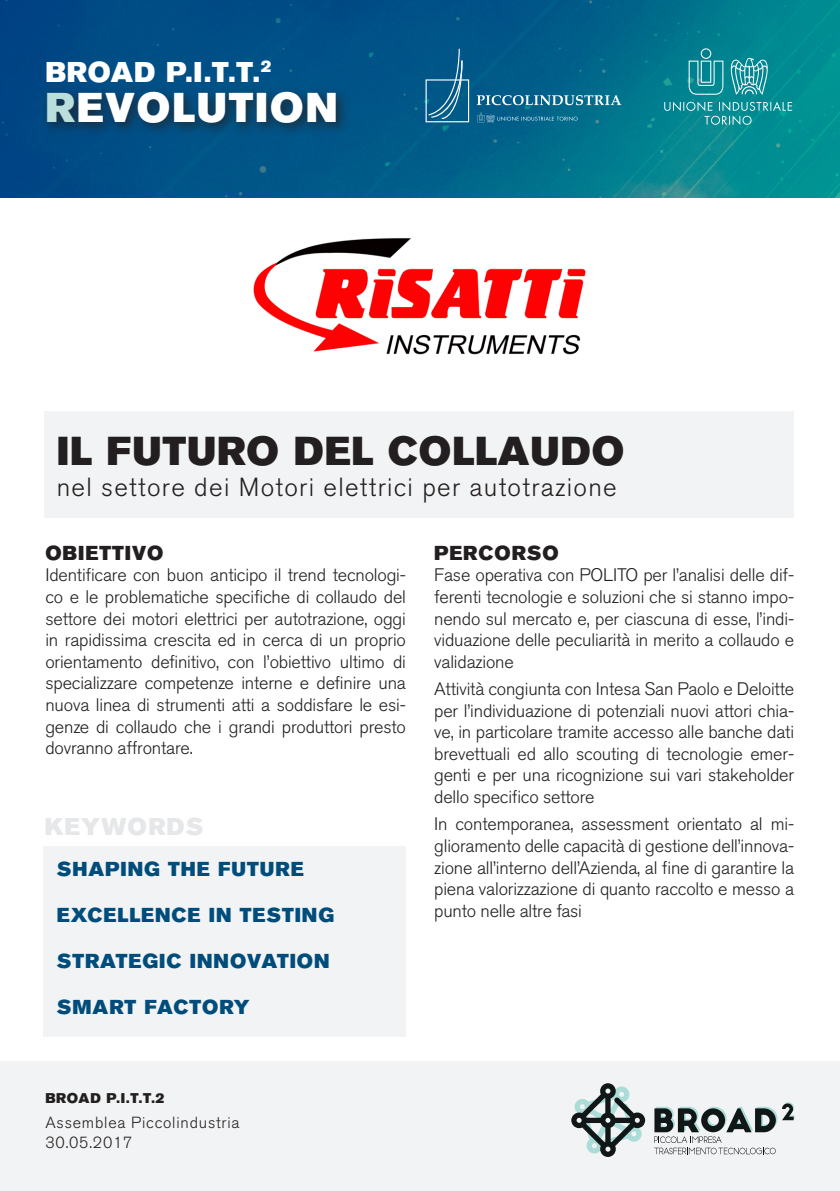
<style>
.page{position:relative;width:840px;height:1191px;background:#fff}
.page>*{position:absolute;margin:0;border:0;box-sizing:border-box;transform-origin:0 0}
.t1{font:41.2px "Akzidenz Grotesk BQ Super";letter-spacing:.05em;color:#fff}
.titolo{font:40px "Akzidenz Grotesk BQ Super";letter-spacing:.025em;color:#231f20}
.t2{font:28.4px "Akzidenz Grotesk BQ Super";letter-spacing:.03em;color:#fff}
.sottotitolo{font:300 26px "Akzidenz Grotesk BQ";letter-spacing:.05em;color:#231f20}
.t3{font:24px "Akzidenz Grotesk BQ Super";letter-spacing:.05em;color:#e6e7e9}
.keyword{font:20px "Akzidenz Grotesk BQ Super";letter-spacing:.05em;color:#004c7b}
.titolo_2{font:20px "Akzidenz Grotesk BQ Super";letter-spacing:.05em;color:#231f20}
.testo{font:300 18px/21.6px "Akzidenz Grotesk BQ";letter-spacing:-.01em;color:#231f20;text-align:justify}
.t4{font:300 16px/19.2px "Akzidenz Grotesk BQ";letter-spacing:.05em;color:#231f20}
.t5{font:14px "Akzidenz Grotesk BQ Super";letter-spacing:.05em;color:#231f20}
.s1{color:#badedb}
</style>
<div class="page">
<img style="left:0;top:0;width:839px;height:198px">
<div style="left:0;top:1061px;width:839px;height:130px;background:#f2f3f4"></div>
<div style="left:45px;top:411px;width:748px;height:107px;background:#f2f3f4"></div>
<svg style="left:476px;top:95px;width:145px;height:10px"></svg>
<svg style="left:425px;top:49px;width:44px;height:73px;background:#206d97"></svg>
<svg style="left:477px;top:113px;width:100px;height:10px"></svg>
<svg style="left:664px;top:102px;width:127px;height:23px;background:#269aa0"></svg>
<svg style="left:730px;top:58px;width:37px;height:37px"></svg>
<svg style="left:688px;top:48px;width:35px;height:47px;background:#2a97a1"></svg>
<div style="left:44px;top:845px;width:362px;height:191px;background:#f2f3f4"></div>
<div style="left:40px;top:85px;width:311px;height:52px;background:#231f20;opacity:.75"></div>
<svg style="left:571px;top:1083px;width:73px;height:74px"></svg>
<svg style="left:654px;top:1102px;width:140px;height:52px"></svg>
<img style="left:253px;top:238px;width:333px;height:117px">
<h3 class="t2" style="left:45px;top:55px;width:227px">BROAD P.I.T.T.<sup>2</sup></h3>
<h1 class="t1" style="left:45px;top:84px;width:293px"><span class="s1">R</span>EVOLUTION</h1>
<p class="titolo" style="left:57px;top:427px;width:568px">IL FUTURO DEL COLLAUDO</p>
<p class="sottotitolo" style="left:57px;top:472px;width:561px">nel settore dei Motori elettrici per autotrazione</p>
<p class="titolo_2" style="left:45px;top:541px;width:119px">OBIETTIVO</p>
<p class="testo" style="left:45px;top:564px;width:362px">Identificare con buon anticipo il trend tecnologi&shy;co e le problematiche specifiche di collaudo del settore dei motori elettrici per autotrazione, oggi in rapidissima crescita ed in cerca di un proprio orientamento definitivo, con l’obiettivo ultimo di specializzare competenze interne e definire una nuova linea di strumenti atti a soddisfare le esi&shy;genze di collaudo che i grandi produttori presto dovranno affrontare.</p>
<h3 class="t3" style="left:45px;top:812px;width:160px">KEYWORDS</h3>
<p class="keyword" style="left:57px;top:857px;width:248px">SHAPING THE FUTURE</p>
<p class="keyword" style="left:57px;top:903px;width:279px">EXCELLENCE IN TESTING</p>
<p class="keyword" style="left:57px;top:949px;width:274px">STRATEGIC INNOVATION</p>
<p class="keyword" style="left:57px;top:995px;width:194px">SMART FACTORY</p>
<p class="titolo_2" style="left:434px;top:541px;width:126px">PERCORSO</p>
<p class="testo" style="left:434px;top:564px;width:361px">Fase operativa con POLITO per l’analisi delle dif&shy;ferenti tecnologie e soluzioni che si stanno impo&shy;nendo sul mercato e, per ciascuna di esse, l’indi&shy;viduazione delle peculiarità in merito a collaudo e validazione</p>
<p class="testo" style="left:434px;top:678px;width:361px">Attività congiunta con Intesa San Paolo e Deloitte per l’individuazione di potenziali nuovi attori chia&shy;ve, in particolare tramite accesso alle banche dati brevettuali ed allo scouting di tecnologie emer&shy;genti e per una ricognizione sui vari stakeholder dello specifico settore</p>
<p class="testo" style="left:434px;top:813px;width:361px">In contemporanea, assessment orientato al mi&shy;glioramento delle capacità di gestione dell’innova&shy;zione all’interno dell’Azienda, al fine di garantire la piena valorizzazione di quanto raccolto e messo a punto nelle altre fasi</p>
<p class="t5" style="left:45px;top:1089px;width:121px">BROAD P.I.T.T.2</p>
<p class="t4" style="left:45px;top:1113px;width:195px">Assemblea Piccolindustria<br>30.05.2017</p>
</div>
